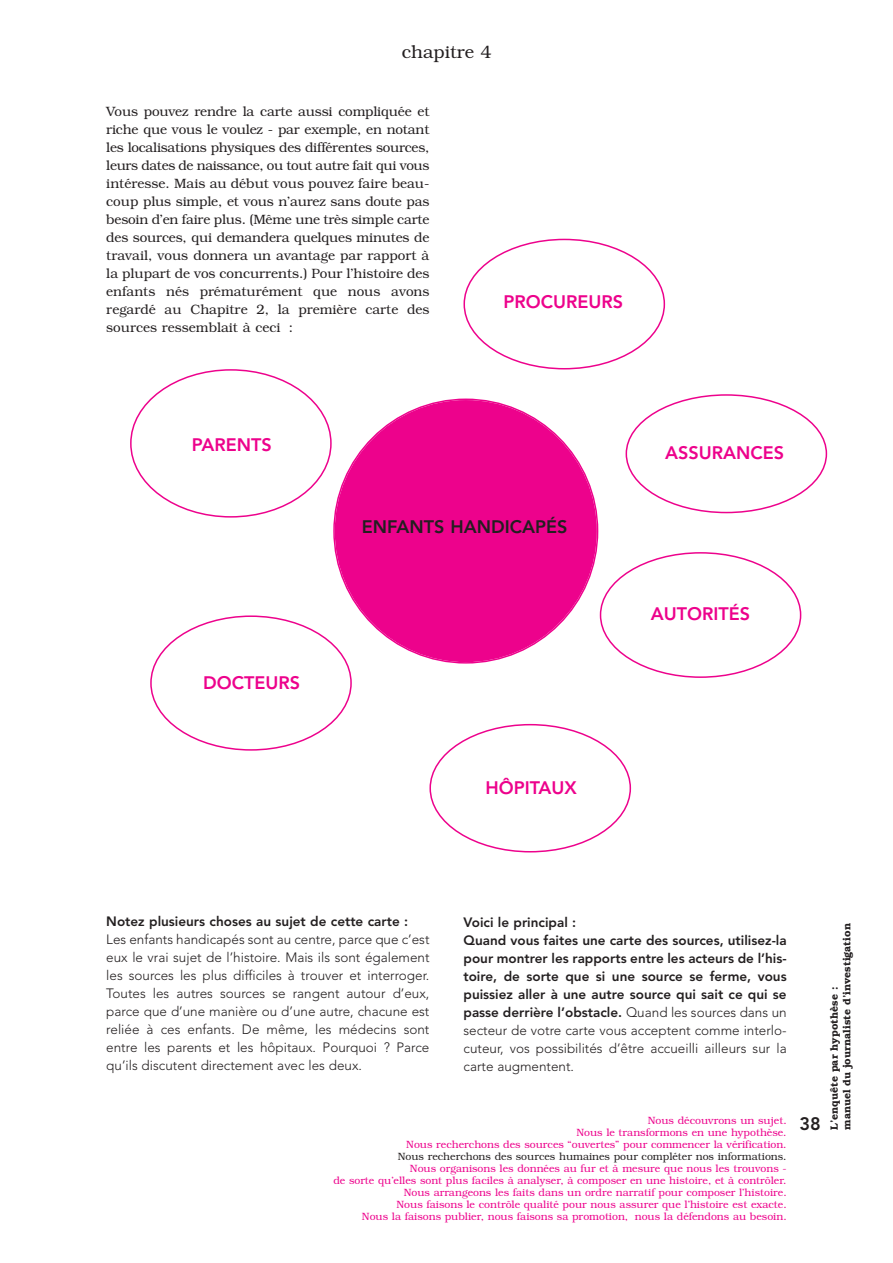
<style>
.page{position:relative;width:893px;height:1263px;background:#fff}
.page>*{position:absolute;margin:0;border:0;box-sizing:border-box;transform-origin:0 0}
.t1{font:800 18px "Avenir";color:#ed028c}
.t2{font:800 18px "Avenir";color:#231f20}
.t3{font:300 18px "Bookman";color:#231f20}
.t4{font:300 13.5px/18px "Bookman";color:#231f20;text-align:justify}
.t5{font:800 13.5px/18px "Avenir";color:#231f20}
.t6{font:300 13.5px/18px "Avenir";color:#231f20;text-align:justify}
.t7{font:300 10.5px/12px "Bookman";color:#ed028c;text-align:right}
.t8{font:300 10.5px "Bookman";color:#231f20}
.t9{font:600 10.5px/12.8px "Bookman";color:#231f20}
.s1{font-weight:300}
</style>
<div class="page">
<svg style="left:333px;top:398px;width:265px;height:266px"></svg>
<svg style="left:429px;top:724px;width:202px;height:128px"></svg>
<svg style="left:600px;top:552px;width:201px;height:126px"></svg>
<svg style="left:150px;top:615px;width:202px;height:136px"></svg>
<svg style="left:130px;top:369px;width:202px;height:149px"></svg>
<svg style="left:626px;top:394px;width:201px;height:119px"></svg>
<svg style="left:463px;top:239px;width:202px;height:130px"></svg>
<h1 class="t3" style="left:402px;top:42px;width:91px">chapitre 4</h1>
<p class="t4" style="left:106px;top:103px;width:325px">Vous pouvez rendre la carte aussi compliquée et riche que vous le voulez - par exemple, en notant les localisations physiques des différentes sources, leurs dates de naissance, ou tout autre fait qui vous intéresse. Mais au début vous pouvez faire beau&shy;coup plus simple, et vous n’aurez sans doute pas besoin d’en faire plus. (Même une très simple carte des sources, qui demandera quelques minutes de travail, vous donnera un avantage par rapport à la plupart de vos concurrents.) Pour l’histoire des enfants nés prématurément que nous avons regardé au Chapitre 2, la première carte des sources ressemblait à ceci :</p>
<h1 class="t1" style="left:504px;top:294px;width:121px">PROCUREURS</h1>
<h1 class="t1" style="left:192px;top:437px;width:81px">PARENTS</h1>
<h1 class="t1" style="left:203px;top:675px;width:98px">DOCTEURS</h1>
<h1 class="t2" style="left:362px;top:519px;width:207px">ENFANTS HANDICAPÉS</h1>
<h1 class="t1" style="left:486px;top:780px;width:93px">HÔPITAUX</h1>
<h1 class="t1" style="left:665px;top:445px;width:120px">ASSURANCES</h1>
<h1 class="t1" style="left:651px;top:606px;width:101px">AUTORITÉS</h1>
<p class="t5" style="left:106px;top:914px;width:303px">Notez plusieurs choses au sujet de cette carte :</p>
<p class="t6" style="left:106px;top:932px;width:325px">Les enfants handicapés sont au centre, parce que c’est eux le vrai sujet de l’histoire. Mais ils sont également les sources les plus difficiles à trouver et interroger.<br>Toutes les autres sources se rangent autour d’eux, parce que d’une manière ou d’une autre, chacune est reliée à ces enfants. De même, les médecins sont entre les parents et les hôpitaux. Pourquoi ? Parce qu’ils discutent directement avec les deux.</p>
<p class="t5" style="left:463px;top:914px;width:325px">Voici le principal :<br>Quand vous faites une carte des sources, utilisez-la pour montrer les rapports entre les acteurs de l’his&shy;toire, de sorte que si une source se ferme, vous puissiez aller à une autre source qui sait ce qui se passe derrière l’obstacle. <span class="s1">Quand les sources dans un secteur de votre carte vous acceptent comme interlo&shy;cuteur, vos possibilités d’être accueilli ailleurs sur la carte augmentent.</span></p>
<p class="t7" style="left:406px;top:1114px;width:382px">Nous découvrons un sujet.<br>Nous le transformons en une hypothèse.<br>Nous recherchons des sources “ouvertes” pour commencer la vérification.</p>
<p class="t8" style="left:398px;top:1150px;width:390px">Nous recherchons des sources humaines pour compléter nos informations.</p>
<p class="t7" style="left:333px;top:1162px;width:455px">Nous organisons les données au fur et à mesure que nous les trouvons -<br>de sorte qu’elles sont plus faciles à analyser, à composer en une histoire, et à contrôler.<br>Nous arrangeons les faits dans un ordre narratif pour composer l’histoire.<br>Nous faisons le contrôle qualité pour nous assurer que l’histoire est exacte.<br>Nous la faisons publier, nous faisons sa promotion, nous la défendons au besoin.</p>
<h1 class="t2" style="left:799px;top:1116px;width:23px">38</h1>
<p class="t9" style="left:828px;top:1130px;width:208px;rotate:-90deg">L’enquête par hypothèse :<br>manuel du journaliste d’investigation</p>
</div>
